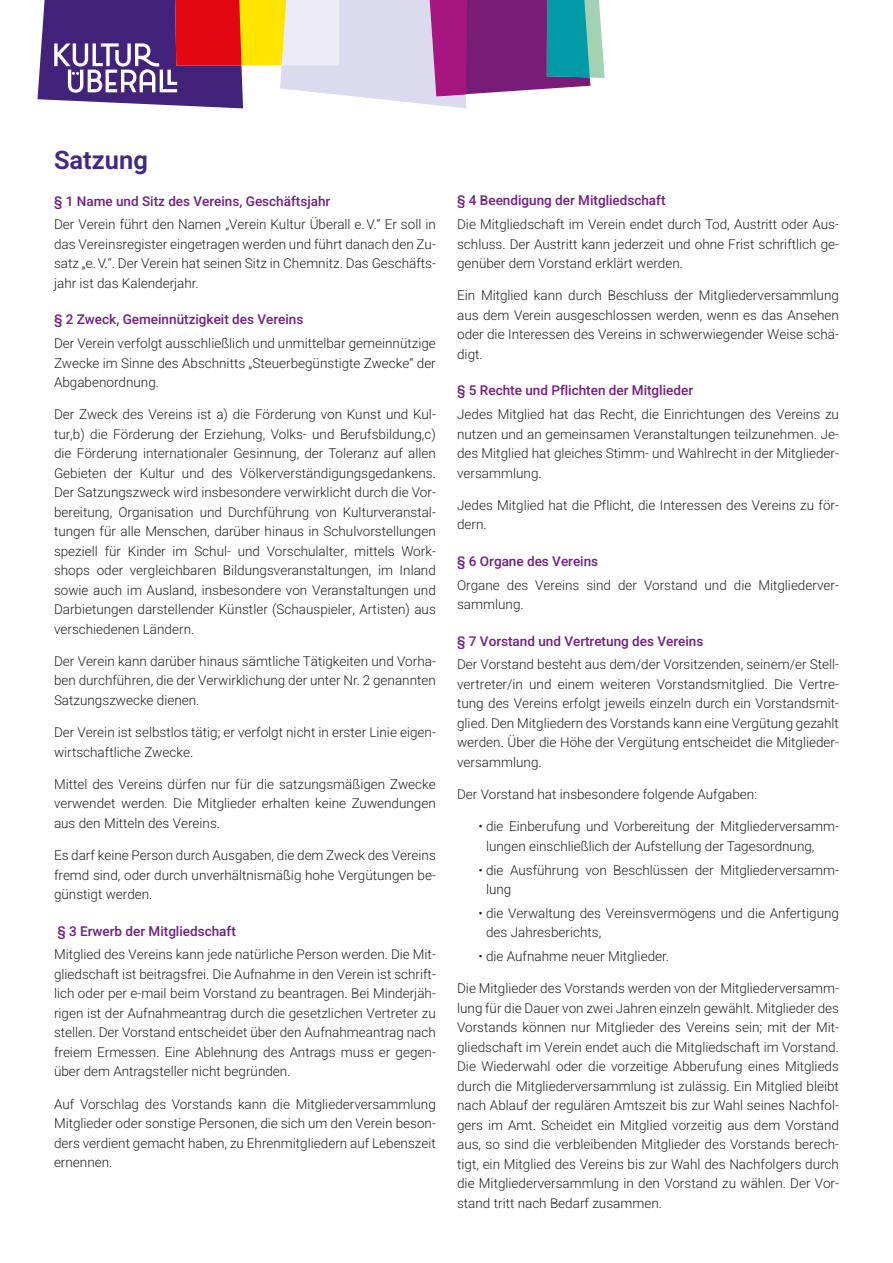
<style>
.page{position:relative;width:893px;height:1263px;background:#fff}
.page>*{position:absolute;margin:0;border:0;box-sizing:border-box;transform-origin:0 0}
.t1{font:600 25.5px "Heebo";color:#402886}
.t2{font:300 13.5px/19.5px "Heebo";color:#231f20;text-align:justify}
.t3{font:13.5px "Heebo";color:#742182}
</style>
<div class="page">
<svg style="left:38px;top:0;width:567px;height:108px"></svg>
<h1 class="t1" style="left:54px;top:142px;width:95px">Satzung</h1>
<p class="t3" style="left:54px;top:191px;width:278px">§ 1 Name und Sitz des Vereins, Geschäftsjahr</p>
<p class="t2" style="left:54px;top:214px;width:383px">Der Verein führt den Namen „Verein Kultur Überall e.V.“ Er soll in das Vereinsregister eingetragen werden und führt danach den Zu&shy;satz „e.V.“. Der Verein hat seinen Sitz in Chemnitz. Das Geschäfts&shy;jahr ist das Kalenderjahr.</p>
<p class="t3" style="left:54px;top:310px;width:251px">§ 2 Zweck, Gemeinnützigkeit des Vereins</p>
<p class="t2" style="left:54px;top:333px;width:383px">Der Verein verfolgt ausschließlich und unmittelbar gemeinnützige Zwecke im Sinne des Abschnitts „Steuerbegünstigte Zwecke“ der Abgabenordnung.</p>
<p class="t2" style="left:54px;top:404px;width:383px">Der Zweck des Vereins ist a) die Förderung von Kunst und Kul&shy;tur,b) die Förderung der Erziehung, Volks- und Berufsbildung,c) die Förderung internationaler Gesinnung, der Toleranz auf allen Gebieten der Kultur und des Völkerverständigungsgedankens.<br>Der Satzungszweck wird insbesondere verwirklicht durch die Vor&shy;bereitung, Organisation und Durchführung von Kulturveranstal&shy;tungen für alle Menschen, darüber hinaus in Schulvorstellungen speziell für Kinder im Schul- und Vorschulalter, mittels Work&shy;shops oder vergleichbaren Bildungsveranstaltungen, im Inland sowie auch im Ausland, insbesondere von Veranstaltungen und Darbietungen darstellender Künstler (Schauspieler, Artisten) aus verschiedenen Ländern.</p>
<p class="t2" style="left:54px;top:651px;width:383px">Der Verein kann darüber hinaus sämtliche Tätigkeiten und Vorha&shy;ben durchführen, die der Verwirklichung der unter Nr. 2 genannten Satzungszwecke dienen.</p>
<p class="t2" style="left:54px;top:722px;width:383px">Der Verein ist selbstlos tätig; er verfolgt nicht in erster Linie eigen&shy;wirtschaftliche Zwecke.</p>
<p class="t2" style="left:54px;top:774px;width:383px">Mittel des Vereins dürfen nur für die satzungsmäßigen Zwecke verwendet werden. Die Mitglieder erhalten keine Zuwendungen aus den Mitteln des Vereins.</p>
<p class="t2" style="left:54px;top:845px;width:383px">Es darf keine Person durch Ausgaben, die dem Zweck des Vereins fremd sind, oder durch unverhältnismäßig hohe Vergütungen be&shy;günstigt werden.</p>
<p class="t3" style="left:57px;top:921px;width:180px">§ 3 Erwerb der Mitgliedschaft</p>
<p class="t2" style="left:54px;top:945px;width:383px">Mitglied des Vereins kann jede natürliche Person werden. Die Mit&shy;gliedschaft ist beitragsfrei. Die Aufnahme in den Verein ist schrift&shy;lich oder per e-mail beim Vorstand zu beantragen. Bei Minderjäh&shy;rigen ist der Aufnahmeantrag durch die gesetzlichen Vertreter zu stellen. Der Vorstand entscheidet über den Aufnahmeantrag nach freiem Ermessen. Eine Ablehnung des Antrags muss er gegen&shy;über dem Antragsteller nicht begründen.</p>
<p class="t2" style="left:54px;top:1094px;width:383px">Auf Vorschlag des Vorstands kann die Mitgliederversammlung Mitglieder oder sonstige Personen, die sich um den Verein beson&shy;ders verdient gemacht haben, zu Ehrenmitgliedern auf Lebenszeit ernennen.</p>
<p class="t3" style="left:457px;top:191px;width:210px">§ 4 Beendigung der Mitgliedschaft</p>
<p class="t2" style="left:457px;top:214px;width:383px">Die Mitgliedschaft im Verein endet durch Tod, Austritt oder Aus&shy;schluss. Der Austritt kann jederzeit und ohne Frist schriftlich ge&shy;genüber dem Vorstand erklärt werden.</p>
<p class="t2" style="left:457px;top:285px;width:383px">Ein Mitglied kann durch Beschluss der Mitgliederversammlung aus dem Verein ausgeschlossen werden, wenn es das Ansehen oder die Interessen des Vereins in schwerwiegender Weise schä&shy;digt.</p>
<p class="t3" style="left:457px;top:381px;width:237px">§ 5 Rechte und Pflichten der Mitglieder</p>
<p class="t2" style="left:457px;top:404px;width:383px">Jedes Mitglied hat das Recht, die Einrichtungen des Vereins zu nutzen und an gemeinsamen Veranstaltungen teilzunehmen. Je&shy;des Mitglied hat gleiches Stimm- und Wahlrecht in der Mitglieder&shy;versammlung.</p>
<p class="t2" style="left:457px;top:495px;width:383px">Jedes Mitglied hat die Pflicht, die Interessen des Vereins zu för&shy;dern.</p>
<p class="t3" style="left:457px;top:552px;width:143px">§ 6 Organe des Vereins</p>
<p class="t2" style="left:457px;top:575px;width:383px">Organe des Vereins sind der Vorstand und die Mitgliederver&shy;sammlung.</p>
<p class="t3" style="left:457px;top:631px;width:248px">§ 7 Vorstand und Vertretung des Vereins</p>
<p class="t2" style="left:457px;top:654px;width:383px">Der Vorstand besteht aus dem/der Vorsitzenden, seinem/er Stell&shy;vertreter/in und einem weiteren Vorstandsmitglied. Die Vertre&shy;tung des Vereins erfolgt jeweils einzeln durch ein Vorstandsmit&shy;glied. Den Mitgliedern des Vorstands kann eine Vergütung gezahlt werden. Über die Höhe der Vergütung entscheidet die Mitglieder&shy;versammlung.</p>
<p class="t2" style="left:457px;top:784px;width:302px">Der Vorstand hat insbesondere folgende Aufgaben:</p>
<p class="t2" style="left:486px;top:816px;width:354px;text-indent:-8px">• die Einberufung und Vorbereitung der Mitgliederversamm&shy;lungen einschließlich der Aufstellung der Tagesordnung,</p>
<p class="t2" style="left:486px;top:860px;width:354px;text-indent:-8px">• die Ausführung von Beschlüssen der Mitgliederversamm&shy;lung</p>
<p class="t2" style="left:486px;top:903px;width:354px;text-indent:-8px">• die Verwaltung des Vereinsvermögens und die Anfertigung des Jahresberichts,</p>
<p class="t2" style="left:478px;top:946px;width:192px">• die Aufnahme neuer Mitglieder.</p>
<p class="t2" style="left:457px;top:978px;width:383px">Die Mitglieder des Vorstands werden von der Mitgliederversamm&shy;lung für die Dauer von zwei Jahren einzeln gewählt. Mitglieder des Vorstands können nur Mitglieder des Vereins sein; mit der Mit&shy;gliedschaft im Verein endet auch die Mitgliedschaft im Vorstand.<br>Die Wiederwahl oder die vorzeitige Abberufung eines Mitglieds durch die Mitgliederversammlung ist zulässig. Ein Mitglied bleibt nach Ablauf der regulären Amtszeit bis zur Wahl seines Nachfol&shy;gers im Amt. Scheidet ein Mitglied vorzeitig aus dem Vorstand aus, so sind die verbleibenden Mitglieder des Vorstands berech&shy;tigt, ein Mitglied des Vereins bis zur Wahl des Nachfolgers durch die Mitgliederversammlung in den Vorstand zu wählen. Der Vor&shy;stand tritt nach Bedarf zusammen.</p>
</div>
